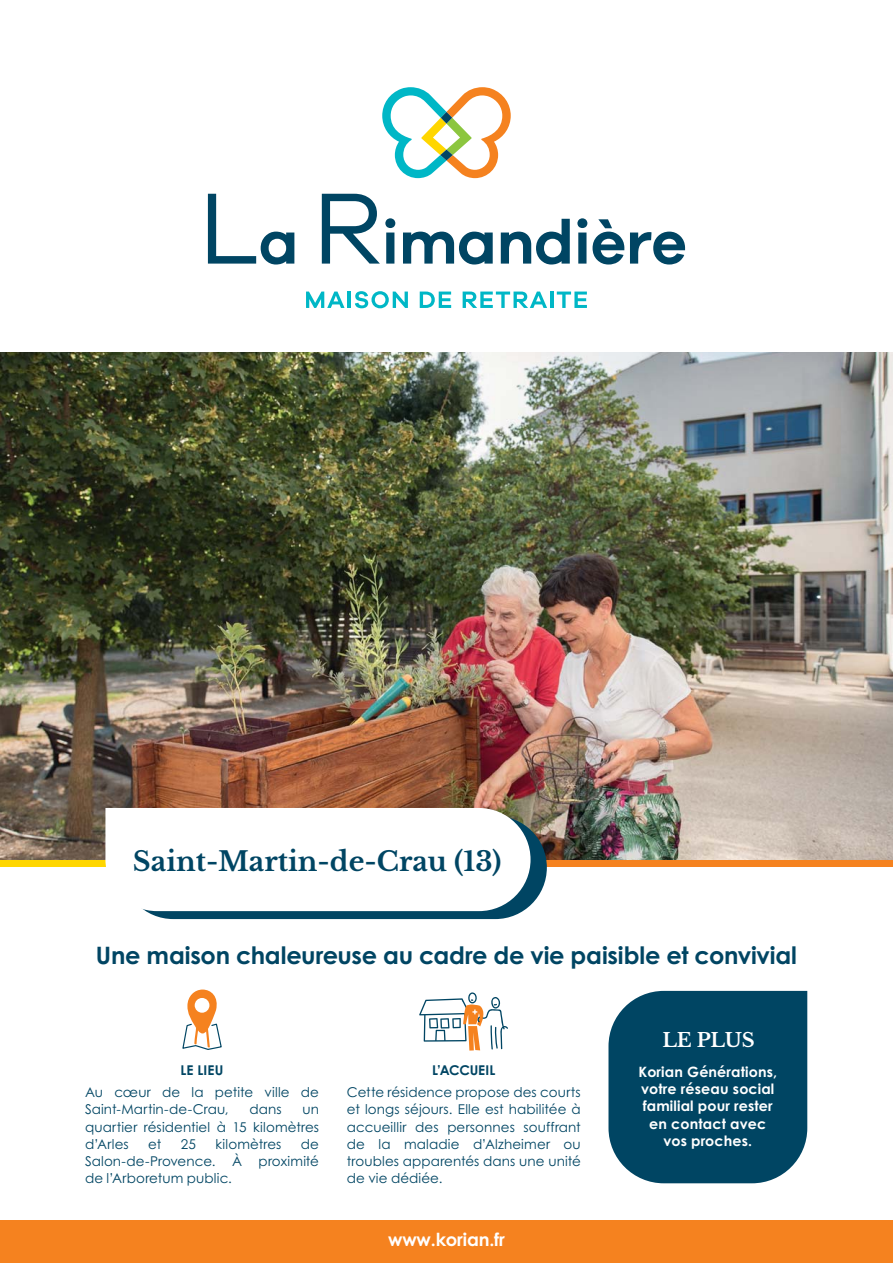
<style>
.page{position:relative;width:893px;height:1263px;background:#fff}
.page>*{position:absolute;margin:0;border:0;box-sizing:border-box;transform-origin:0 0}
.t1{font:700 27px "Libre Baskerville";color:#004563}
.t2{font:700 24px "Century Gothic Std";letter-spacing:-.01em;color:#004563}
.t3{font:700 19.5px "Libre Baskerville";letter-spacing:-.01em;color:#fff}
.t4{font:700 18px "Century Gothic Std";letter-spacing:-.01em;color:#fff}
.t5{font:700 14.25px/17.1px "Century Gothic Std";letter-spacing:.01em;color:#fff;text-align:center}
.t6{font:13.5px/17.2px "Century Gothic Std";letter-spacing:.01em;color:#004563;text-align:justify}
.t7{font:700 13.5px "Century Gothic Std";letter-spacing:.005em;color:#004563}
</style>
<div class="page">
<img style="left:0;top:352px;width:893px;height:508px">
<div style="left:0;top:860px;width:446px;height:7px;background:#ffd600"></div>
<div style="left:446px;top:860px;width:447px;height:7px;background:#f5821f"></div>
<div style="left:608px;top:991px;width:199px;height:192px;background:#004563"></div>
<svg style="left:105px;top:808px;width:442px;height:111px"></svg>
<svg style="left:419px;top:992px;width:89px;height:58px"></svg>
<svg style="left:182px;top:989px;width:40px;height:61px"></svg>
<div style="left:195px;top:998px;width:14px;height:15px;background:#fff;border-radius:50%"></div>
<div style="left:0;top:1220px;width:893px;height:43px;background:#f5821f"></div>
<svg style="left:382px;top:87px;width:129px;height:91px"></svg>
<svg style="left:306px;top:292px;width:39px;height:16px"></svg>
<hr style="left:347px;top:292px;width:4px;height:16px;background:#00b7c6">
<svg style="left:355px;top:291px;width:53px;height:17px"></svg>
<svg style="left:420px;top:292px;width:31px;height:16px"></svg>
<svg style="left:463px;top:292px;width:84px;height:16px"></svg>
<hr style="left:550px;top:292px;width:3px;height:16px;background:#00b7c6">
<svg style="left:557px;top:292px;width:30px;height:16px"></svg>
<svg style="left:208px;top:194px;width:477px;height:70px"></svg>
<h1 class="t1" style="left:133px;top:849px;width:370px">Saint-Martin-de-Crau (13)</h1>
<h2 class="t2" style="left:96px;top:947px;width:702px">Une maison chaleureuse au cadre de vie paisible et convivial</h2>
<p class="t7" style="left:181px;top:1065px;width:45px">LE LIEU</p>
<p class="t7" style="left:432px;top:1065px;width:65px">L’ACCUEIL</p>
<p class="t6" style="left:85px;top:1085px;width:235px">Au cœur de la petite ville de<br>Saint-Martin-de-Crau,</p>
<p class="t6" style="left:249px;top:1102px;width:34px">dans</p>
<p class="t6" style="left:85px;top:1102px;width:235px;text-indent:217px">un quartier résidentiel à 15 kilomètres d’Arles</p>
<p class="t6" style="left:148px;top:1137px;width:15px">et</p>
<p class="t6" style="left:181px;top:1137px;width:17px">25</p>
<p class="t6" style="left:216px;top:1137px;width:67px">kilomètres</p>
<p class="t6" style="left:85px;top:1137px;width:236px;text-indent:216px">de Salon-de-Provence. À proximité de l’Arboretum public.</p>
<p class="t6" style="left:347px;top:1085px;width:235px">Cette résidence propose des courts et longs séjours. Elle est habilitée à accueillir des personnes souffrant de la maladie d’Alzheimer ou troubles apparentés dans une unité de vie dédiée.</p>
<h3 class="t4" style="left:388px;top:1233px;width:118px">www.korian.fr</h3>
<h3 class="t3" style="left:662px;top:1031px;width:94px">LE PLUS</h3>
<p class="t5" style="left:638px;top:1065px;width:140px">Korian Générations, votre réseau social familial pour rester en contact avec vos proches.</p>
</div>
